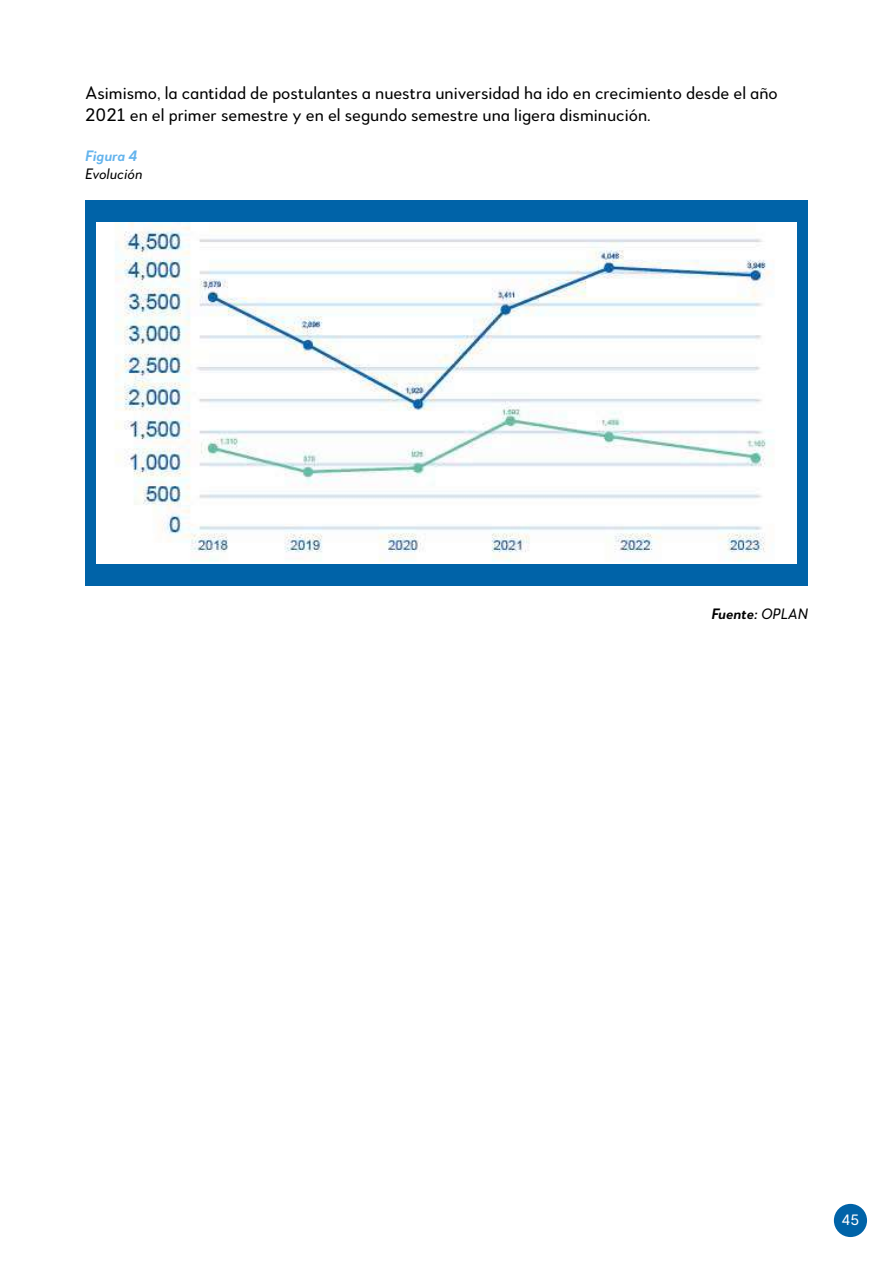
<style>
.page{position:relative;width:893px;height:1263px;background:#fff}
.page>*{position:absolute;margin:0;border:0;box-sizing:border-box;transform-origin:0 0}
.t1{font:18px/21.6px "Woodford Bourne Pro";color:#000}
.t2{font:15px "Woodford Bourne Pro Sem Bd Ita";letter-spacing:-.015em;color:#000}
.t3{font:italic 15px "Woodford Bourne Pro";color:#000}
.t4{font:15px "Woodford Bourne Pro Sem Bd Ita";color:#64b4ed}
.t5{font:15px "Woodford Bourne Pro";color:#fff}
.s1{font-family:"Woodford Bourne Pro";font-style:italic}
</style>
<div class="page">
<div style="left:85px;top:200px;width:723px;height:386px;background:#0063a8"></div>
<img style="left:96px;top:222px;width:701px;height:342px">
<div style="left:834px;top:1204px;width:33px;height:33px;background:#0063a8;border-radius:50%"></div>
<p class="t1" style="left:85px;top:82px;width:694px">Asimismo, la cantidad de postulantes a nuestra universidad ha ido en crecimiento desde el año<br>2021 en el primer semestre y en el segundo semestre una ligera disminución.</p>
<p class="t4" style="left:85px;top:147px;width:54px">Figura 4</p>
<p class="t3" style="left:85px;top:165px;width:59px">Evolución</p>
<p class="t2" style="left:711px;top:605px;width:98px">Fuente: <span class="s1">OPLAN</span></p>
<p class="t5" style="left:842px;top:1211px;width:19px">45</p>
</div>
